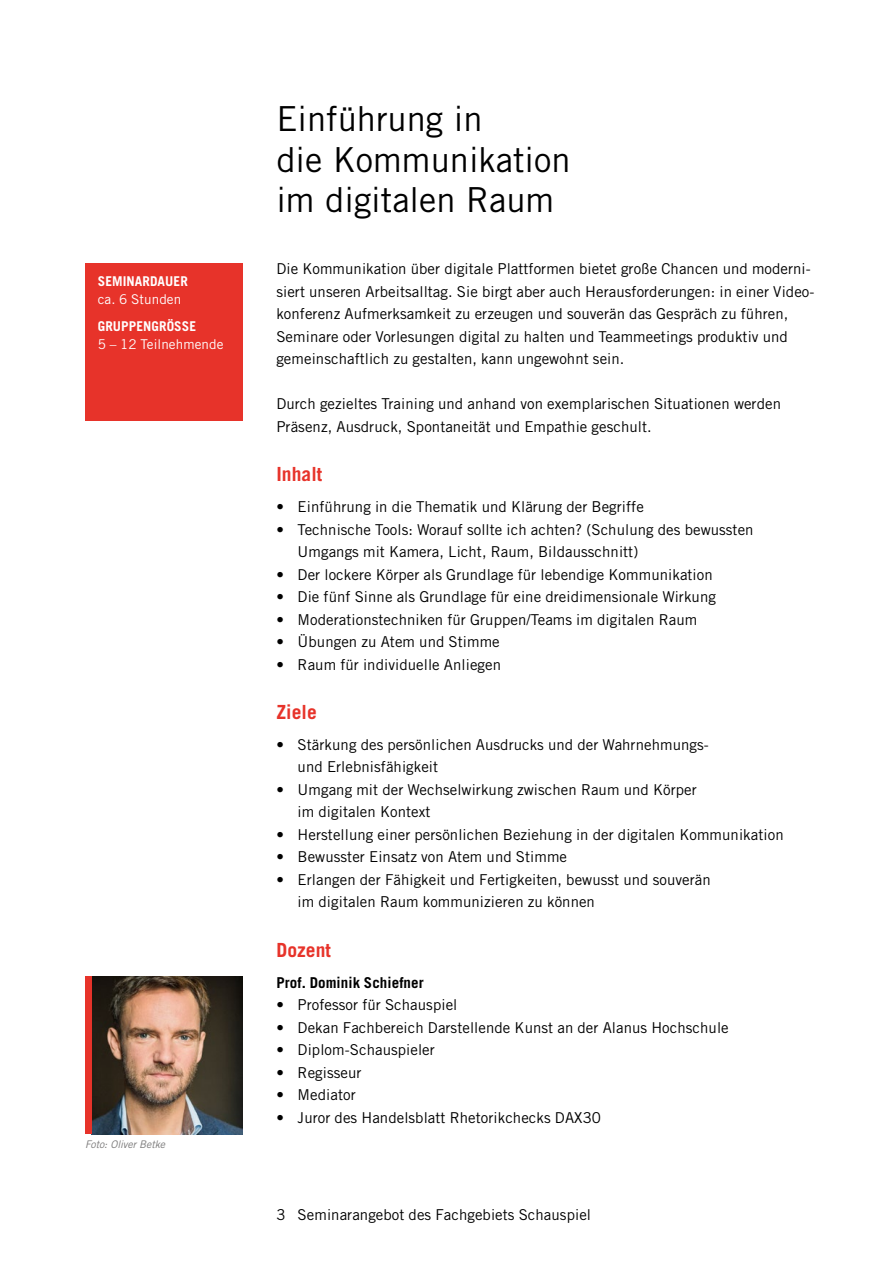
<style>
.page{position:relative;width:893px;height:1263px;background:#fff}
.page>*{position:absolute;margin:0;border:0;box-sizing:border-box;transform-origin:0 0}
.t1{font:34.5px/40.5px "Trade Gothic LT Std";color:#000}
.t2{font:700 19.5px "Trade Gothic LT Std";letter-spacing:.005em;color:#e7332a}
.t3{font:15px/22.5px "Trade Gothic LT Std";letter-spacing:.005em;color:#000}
.t4{font:700 15px "Trade Gothic LT Std";letter-spacing:.005em;color:#000}
.t5{font:13.5px "Trade Gothic LT Std";letter-spacing:.005em;color:#fff}
.t6{font:700 13.5px "Trade Gothic LT Std";letter-spacing:.005em;color:#fff}
.t7{font:italic 10.5px "Trade Gothic LT Std";letter-spacing:-.005em;color:#7c7b7b}
</style>
<div class="page">
<div style="left:85px;top:264px;width:157px;height:157px;background:#e7332a"></div>
<img style="left:91px;top:977px;width:151px;height:157px">
<div style="left:85px;top:977px;width:6px;height:157px;background:#e7332a"></div>
<p class="t6" style="left:98px;top:273px;width:92px">SEMINARDAUER</p>
<p class="t5" style="left:98px;top:291px;width:85px">ca. 6 Stunden</p>
<p class="t6" style="left:98px;top:318px;width:100px">GRUPPENGRÖSSE</p>
<p class="t5" style="left:98px;top:336px;width:127px">5 – 12 Teilnehmende</p>
<p class="t7" style="left:85px;top:1138px;width:82px">Foto: Oliver Betke</p>
<h1 class="t1" style="left:276px;top:98px;width:296px">Einführung in<br>die Kommunikation im digitalen Raum</h1>
<p class="t3" style="left:276px;top:257px;width:538px">Die Kommunikation über digitale Plattformen bietet große Chancen und moderni&shy;siert unseren Arbeitsalltag. Sie birgt aber auch Herausforderungen: in einer Video&shy;konferenz Aufmerksamkeit zu erzeugen und souverän das Gespräch zu führen, Seminare oder Vorlesungen digital zu halten und Teammeetings produktiv und gemeinschaftlich zu gestalten, kann ungewohnt sein.</p>
<p class="t3" style="left:276px;top:392px;width:506px">Durch gezieltes Training und anhand von exemplarischen Situationen werden<br>Präsenz, Ausdruck, Spontaneität und Empathie geschult.</p>
<h2 class="t2" style="left:276px;top:462px;width:48px">Inhalt</h2>
<p class="t3" style="left:276px;top:495px;width:369px">• Einführung in die Thematik und Klärung der Begriffe</p>
<p class="t3" style="left:298px;top:518px;width:457px;text-indent:-21px">• Technische Tools: Worauf sollte ich achten? (Schulung des bewussten<br>Umgangs mit Kamera, Licht, Raum, Bildausschnitt)</p>
<p class="t3" style="left:276px;top:563px;width:438px">• Der lockere Körper als Grundlage für lebendige Kommunikation</p>
<p class="t3" style="left:276px;top:585px;width:441px">• Die fünf Sinne als Grundlage für eine dreidimensionale Wirkung</p>
<p class="t3" style="left:276px;top:608px;width:422px">• Moderationstechniken für Gruppen/Teams im digitalen Raum</p>
<p class="t3" style="left:276px;top:630px;width:225px">• Übungen zu Atem und Stimme</p>
<p class="t3" style="left:276px;top:653px;width:226px">• Raum für individuelle Anliegen</p>
<h2 class="t2" style="left:276px;top:700px;width:42px">Ziele</h2>
<p class="t3" style="left:298px;top:733px;width:413px;text-indent:-21px">• Stärkung des persönlichen Ausdrucks und der Wahrnehmungs&shy;und Erlebnisfähigkeit</p>
<p class="t3" style="left:298px;top:778px;width:401px;text-indent:-21px">• Umgang mit der Wechselwirkung zwischen Raum und Körper im digitalen Kontext</p>
<p class="t3" style="left:276px;top:823px;width:509px">• Herstellung einer persönlichen Beziehung in der digitalen Kommunikation</p>
<p class="t3" style="left:276px;top:845px;width:292px">• Bewusster Einsatz von Atem und Stimme</p>
<p class="t3" style="left:298px;top:868px;width:415px;text-indent:-21px">• Erlangen der Fähigkeit und Fertigkeiten, bewusst und souverän im digitalen Raum kommunizieren zu können</p>
<h2 class="t2" style="left:276px;top:938px;width:56px">Dozent</h2>
<p class="t4" style="left:276px;top:973px;width:149px">Prof. Dominik Schiefner</p>
<p class="t3" style="left:276px;top:993px;width:183px">• Professor für Schauspiel</p>
<p class="t3" style="left:276px;top:1016px;width:454px">• Dekan Fachbereich Darstellende Kunst an der Alanus Hochschule</p>
<p class="t3" style="left:276px;top:1038px;width:160px">• Diplom-Schauspieler</p>
<p class="t3" style="left:276px;top:1061px;width:87px">• Regisseur</p>
<p class="t3" style="left:276px;top:1083px;width:81px">• Mediator</p>
<p class="t3" style="left:276px;top:1106px;width:326px">• Juror des Handelsblatt Rhetorikchecks DAX30</p>
<p class="t3" style="left:276px;top:1204px;width:316px">3 Seminarangebot des Fachgebiets Schauspiel</p>
</div>
